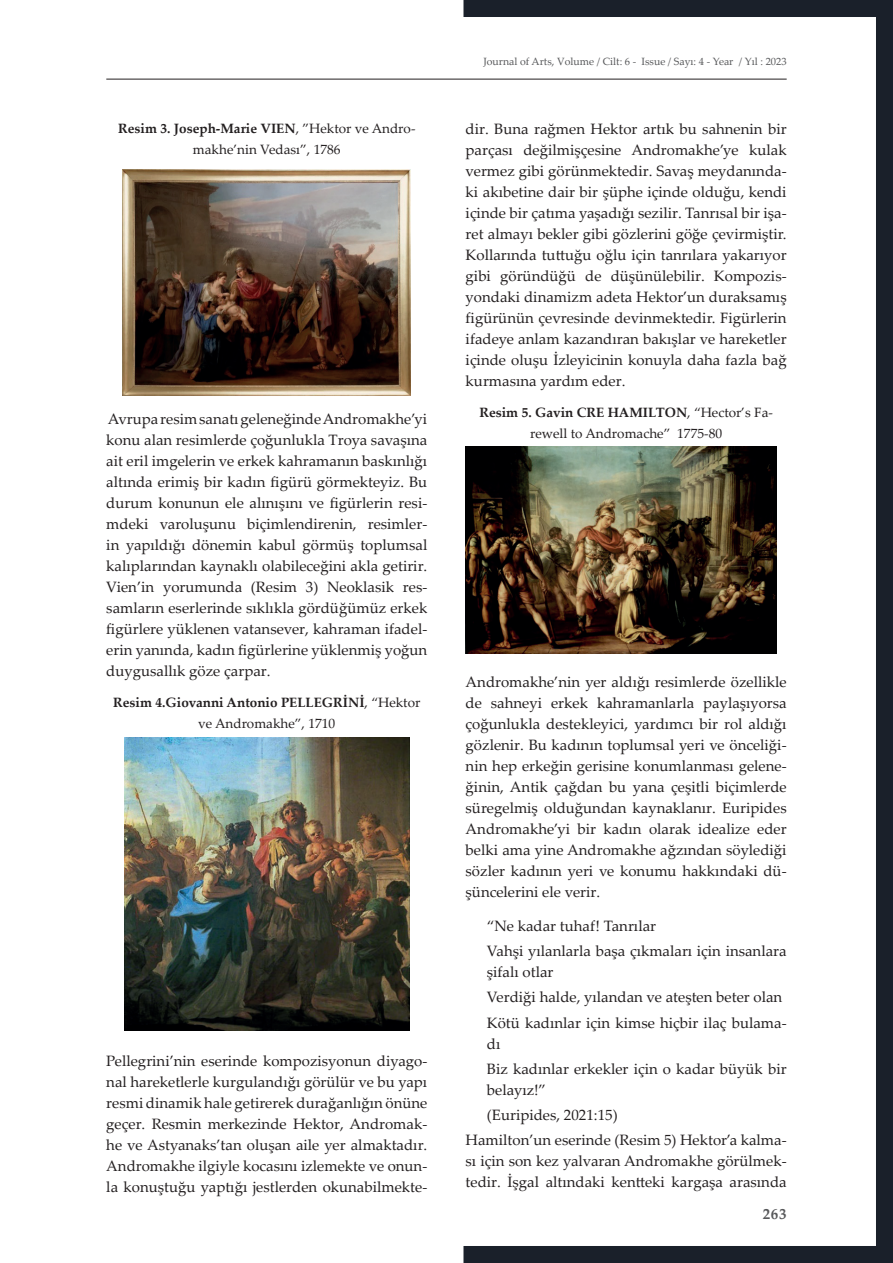
<style>
.page{position:relative;width:893px;height:1263px;background:#fff}
.page>*{position:absolute;margin:0;border:0;box-sizing:border-box;transform-origin:0 0}
.t1{font:15px/21px "Palatino Linotype";color:#231f20;text-align:justify}
.t2{font:700 15px "Palatino Linotype";color:#57585a}
.t3{font:13.5px/21px "Palatino Linotype";color:#231f20;text-align:center}
.t4{font:700 13.5px/21px "Palatino Linotype";color:#231f20;text-align:center}
.t5{font:10.5px "Palatino Linotype";color:#57585a}
.s1{font-weight:700}
.s2{font-weight:400}
</style>
<div class="page">
<svg style="left:463px;top:0;width:430px;height:1263px"></svg>
<hr style="left:106px;top:79px;width:681px;height:1px;background:#231f20">
<img style="left:123px;top:170px;width:288px;height:226px">
<img style="left:124px;top:738px;width:285px;height:292px">
<img style="left:466px;top:446px;width:310px;height:207px">
<p class="t3" style="left:118px;top:118px;width:299px"><span class="s1">Resim 3. Joseph-Marie VIEN</span>, ”Hektor ve Andro&shy;makhe’nin Vedası”, 1786</p>
<p class="t1" style="left:106px;top:408px;width:323px">Avrupa resim sanatı geleneğinde Andromakhe’yi konu alan resimlerde çoğunlukla Troya savaşına ait eril imgelerin ve erkek kahramanın baskınlığı altında erimiş bir kadın figürü görmekteyiz. Bu durum konunun ele alınışını ve figürlerin resi&shy;mdeki varoluşunu biçimlendirenin, resimler&shy;in yapıldığı dönemin kabul görmüş toplumsal kalıplarından kaynaklı olabileceğini akla getirir.<br>Vien’in yorumunda (Resim 3) Neoklasik res&shy;samların eserlerinde sıklıkla gördüğümüz erkek figürlere yüklenen vatansever, kahraman ifadel&shy;erin yanında, kadın figürlerine yüklenmiş yoğun duygusallık göze çarpar.</p>
<p class="t4" style="left:113px;top:691px;width:309px">Resim 4.Giovanni Antonio PELLEGRİNİ<span class="s2">, “Hektor ve Andromakhe”, 1710</span></p>
<p class="t1" style="left:106px;top:1049px;width:323px">Pellegrini’nin eserinde kompozisyonun diyago&shy;nal hareketlerle kurgulandığı görülür ve bu yapı resmi dinamik hale getirerek durağanlığın önüne geçer. Resmin merkezinde Hektor, Andromak&shy;he ve Astyanaks’tan oluşan aile yer almaktadır.<br>Andromakhe ilgiyle kocasını izlemekte ve onun&shy;la konuştuğu yaptığı jestlerden okunabilmekte-</p>
<p class="t5" style="left:483px;top:54px;width:305px">Journal of Arts, Volume / Cilt: 6 - Issue / Sayı: 4 - Year / Yıl : 2023</p>
<p class="t1" style="left:466px;top:118px;width:323px">dir. Buna rağmen Hektor artık bu sahnenin bir parçası değilmişçesine Andromakhe’ye kulak vermez gibi görünmektedir. Savaş meydanında&shy;ki akıbetine dair bir şüphe içinde olduğu, kendi içinde bir çatıma yaşadığı sezilir. Tanrısal bir işa&shy;ret almayı bekler gibi gözlerini göğe çevirmiştir.<br>Kollarında tuttuğu oğlu için tanrılara yakarıyor gibi göründüğü de düşünülebilir. Kompozis&shy;yondaki dinamizm adeta Hektor’un duraksamış figürünün çevresinde devinmektedir. Figürlerin ifadeye anlam kazandıran bakışlar ve hareketler içinde oluşu İzleyicinin konuyla daha fazla bağ kurmasına yardım eder.</p>
<p class="t3" style="left:479px;top:401px;width:295px"><span class="s1">Resim 5. Gavin CRE HAMILTON</span>, “Hector’s Fa&shy;rewell to Andromache” 1775-80</p>
<p class="t1" style="left:466px;top:671px;width:323px">Andromakhe’nin yer aldığı resimlerde özellikle de sahneyi erkek kahramanlarla paylaşıyorsa çoğunlukla destekleyici, yardımcı bir rol aldığı gözlenir. Bu kadının toplumsal yeri ve önceliği&shy;nin hep erkeğin gerisine konumlanması gelene&shy;ğinin, Antik çağdan bu yana çeşitli biçimlerde süregelmiş olduğundan kaynaklanır. Euripides Andromakhe’yi bir kadın olarak idealize eder belki ama yine Andromakhe ağzından söylediği sözler kadının yeri ve konumu hakkındaki dü&shy;şüncelerini ele verir.</p>
<p class="t1" style="left:487px;top:913px;width:301px;line-height:25.2px">“Ne kadar tuhaf! Tanrılar<br>Vahşi yılanlarla başa çıkmaları için insanlara</p>
<p class="t1" style="left:487px;top:959px;width:301px;line-height:25.2px;text-align:left">şifalı otlar<br>Verdiği halde, yılandan ve ateşten beter olan<br>Kötü kadınlar için kimse hiçbir ilaç bulama-</p>
<p class="t1" style="left:487px;top:1030px;width:301px;line-height:25.2px">dı<br>Biz kadınlar erkekler için o kadar büyük bir</p>
<p class="t1" style="left:487px;top:1079px;width:61px">belayız!”</p>
<p class="t1" style="left:487px;top:1104px;width:132px">(Euripides, 2021:15)</p>
<p class="t1" style="left:466px;top:1129px;width:323px">Hamilton’un eserinde (Resim 5) Hektor’a kalma-</p>
<p class="t1" style="left:466px;top:1150px;width:323px">sı için son kez yalvaran Andromakhe görülmek&shy;tedir. İşgal altındaki kentteki kargaşa arasında</p>
<p class="t2" style="left:763px;top:1203px;width:25px">263</p>
</div>
